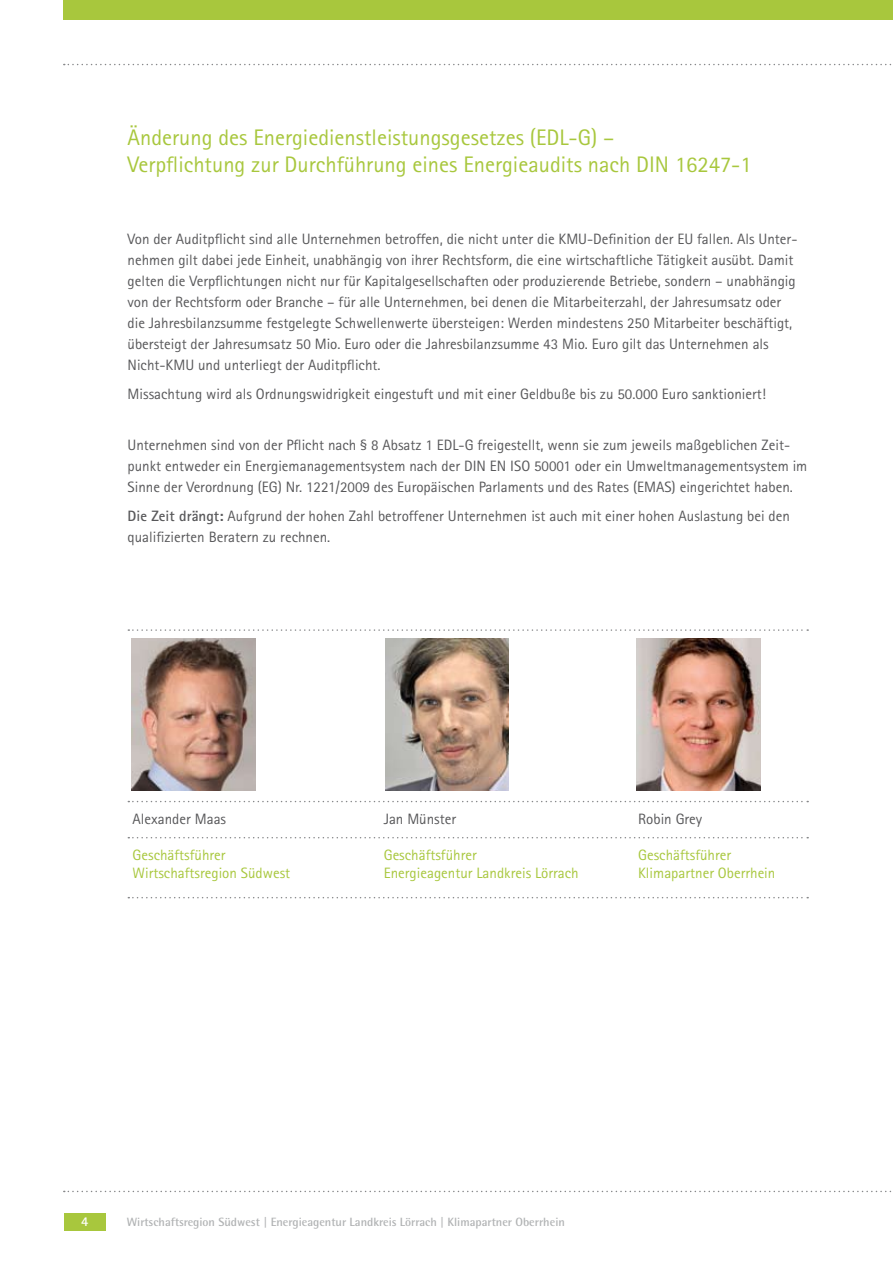
<style>
.page{position:relative;width:893px;height:1263px;background:#fff}
.page>*{position:absolute;margin:0;border:0;box-sizing:border-box;transform-origin:0 0}
.t1{font:22.5px/27px "Rotis Sans Serif";color:#a8c73d}
.t2{font:15px/21px "Rotis Sans Serif";color:#58585a}
.t3{font:15px/18px "Rotis Sans Serif";color:#a8c73d}
.t4{font:700 13.5px "Rotis Semi Sans";color:#fff}
.t5{font:700 12px "Rotis Semi Sans";color:#b1b3b4}
.s1{font-weight:700}
</style>
<div class="page">
<div style="left:64px;top:1213px;width:42px;height:18px;background:#a8c73d"></div>
<svg style="left:64px;top:1191px;width:828px;height:1px"></svg>
<svg style="left:64px;top:64px;width:828px;height:1px"></svg>
<svg style="left:128px;top:801px;width:680px;height:1px"></svg>
<svg style="left:128px;top:837px;width:680px;height:1px"></svg>
<svg style="left:128px;top:897px;width:680px;height:1px"></svg>
<svg style="left:128px;top:629px;width:680px;height:2px"></svg>
<div style="left:64px;top:0;width:829px;height:20px;background:#a8c73d"></div>
<img style="left:132px;top:639px;width:123px;height:151px">
<img style="left:386px;top:639px;width:123px;height:151px">
<img style="left:637px;top:639px;width:123px;height:151px">
<h1 class="t1" style="left:128px;top:123px;width:626px">Änderung des Energiedienstleistungsgesetzes (EDL-G) –<br>Verpflichtung zur Durchführung eines Energieaudits nach DIN 16247-1</h1>
<p class="t2" style="left:128px;top:228px;width:671px">Von der Auditpflicht sind alle Unternehmen betroffen, die nicht unter die KMU-Definition der EU fallen. Als Unter&shy;nehmen gilt dabei jede Einheit, unabhängig von ihrer Rechtsform, die eine wirtschaftliche Tätigkeit ausübt. Damit gelten die Verpflichtungen nicht nur für Kapitalgesellschaften oder produzierende Betriebe, sondern – unabhängig von der Rechtsform oder Branche – für alle Unternehmen, bei denen die Mitarbeiterzahl, der Jahresumsatz oder die Jahresbilanzsumme festgelegte Schwellenwerte übersteigen: Werden mindestens 250 Mitarbeiter beschäftigt, übersteigt der Jahresumsatz 50 Mio. Euro oder die Jahresbilanzsumme 43 Mio. Euro gilt das Unternehmen als Nicht-KMU und unterliegt der Auditpflicht.</p>
<p class="t2" style="left:128px;top:384px;width:640px">Missachtung wird als Ordnungswidrigkeit eingestuft und mit einer Geldbuße bis zu 50.000 Euro sanktioniert!</p>
<p class="t2" style="left:128px;top:434px;width:681px">Unternehmen sind von der Pflicht nach § 8 Absatz 1 EDL-G freigestellt, wenn sie zum jeweils maßgeblichen Zeit&shy;punkt entweder ein Energiemanagementsystem nach der DIN EN ISO 50001 oder ein Umweltmanagementsystem im<br>Sinne der Verordnung (EG) Nr. 1221/2009 des Europäischen Parlaments und des Rates (EMAS) eingerichtet haben.</p>
<p class="t2" style="left:128px;top:506px;width:664px"><span class="s1">Die Zeit drängt:</span> Aufgrund der hohen Zahl betroffener Unternehmen ist auch mit einer hohen Auslastung bei den qualifizierten Beratern zu rechnen.</p>
<p class="t2" style="left:133px;top:809px;width:95px">Alexander Maas</p>
<p class="t3" style="left:133px;top:846px;width:159px">Geschäftsführer<br>Wirtschaftsregion Südwest</p>
<p class="t2" style="left:384px;top:809px;width:74px">Jan Münster</p>
<p class="t3" style="left:384px;top:846px;width:196px">Geschäftsführer<br>Energieagentur Landkreis Lörrach</p>
<p class="t2" style="left:638px;top:809px;width:66px">Robin Grey</p>
<p class="t3" style="left:638px;top:846px;width:139px">Geschäftsführer<br>Klimapartner Oberrhein</p>
<p class="t4" style="left:81px;top:1213px;width:9px">4</p>
<p class="t5" style="left:127px;top:1214px;width:440px">Wirtschaftsregion Südwest | Energieagentur Landkreis Lörrach | Klimapartner Oberrhein</p>
</div>
